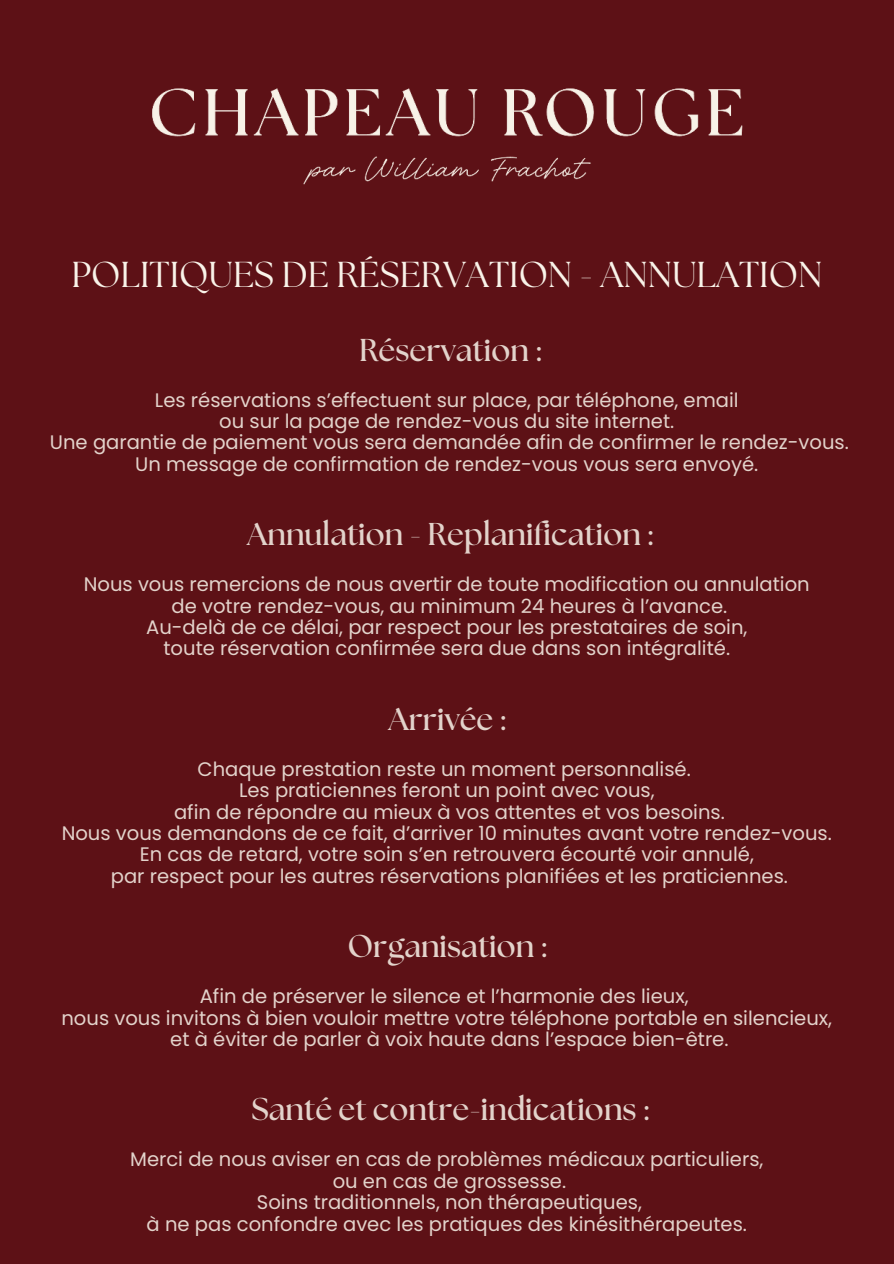
<style>
.page{position:relative;width:894px;height:1264px;background:#fff}
.page>*{position:absolute;margin:0;border:0;box-sizing:border-box;transform-origin:0 0}
.t1{font:36px "The Seasons";color:#f9f3e9}
.t2{font:700 31.5px "The Seasons";color:#f9f3e9}
.t3{font:19.5px/21.3px "Poppins";color:#f9f3e9;text-align:center}
</style>
<div class="page">
<div style="left:0;top:0;width:893px;height:1263px;background:#5d1116"></div>
<img style="left:152px;top:88px;width:591px;height:97px">
<h1 class="t1" style="left:71px;top:251px;width:752px">POLITIQUES DE RÉSERVATION - ANNULATION</h1>
<h2 class="t2" style="left:359px;top:328px;width:183px">Réservation :</h2>
<p class="t3" style="left:50px;top:389px;width:800px">Les réservations s’effectuent sur place, par téléphone, email<br>ou sur la page de rendez-vous du site internet.<br>Une garantie de paiement vous sera demandée afin de confirmer le rendez-vous.<br>Un message de confirmation de rendez-vous vous sera envoyé.</p>
<h2 class="t2" style="left:247px;top:513px;width:407px">Annulation - Replanification :</h2>
<p class="t3" style="left:84px;top:574px;width:727px">Nous vous remercions de nous avertir de toute modification ou annulation de votre rendez-vous, au minimum 24 heures à l’avance.<br>Au-delà de ce délai, par respect pour les prestataires de soin,<br>toute réservation confirmée sera due dans son intégralité.</p>
<h2 class="t2" style="left:388px;top:697px;width:118px">Arrivée :</h2>
<p class="t3" style="left:62px;top:758px;width:771px">Chaque prestation reste un moment personnalisé.<br>Les praticiennes feront un point avec vous,<br>afin de répondre au mieux à vos attentes et vos besoins.<br>Nous vous demandons de ce fait, d’arriver 10 minutes avant votre rendez-vous.<br>En cas de retard, votre soin s’en retrouvera écourté voir annulé,<br>par respect pour les autres réservations planifiées et les praticiennes.</p>
<h2 class="t2" style="left:347px;top:925px;width:200px">Organisation :</h2>
<p class="t3" style="left:61px;top:985px;width:772px">Afin de préserver le silence et l’harmonie des lieux,<br>nous vous invitons à bien vouloir mettre votre téléphone portable en silencieux, et à éviter de parler à voix haute dans l’espace bien-être.</p>
<h2 class="t2" style="left:251px;top:1088px;width:398px">Santé et contre-indications :</h2>
<p class="t3" style="left:130px;top:1149px;width:634px">Merci de nous aviser en cas de problèmes médicaux particuliers, ou en cas de grossesse.<br>Soins traditionnels, non thérapeutiques,<br>à ne pas confondre avec les pratiques des kinésithérapeutes.</p>
</div>
